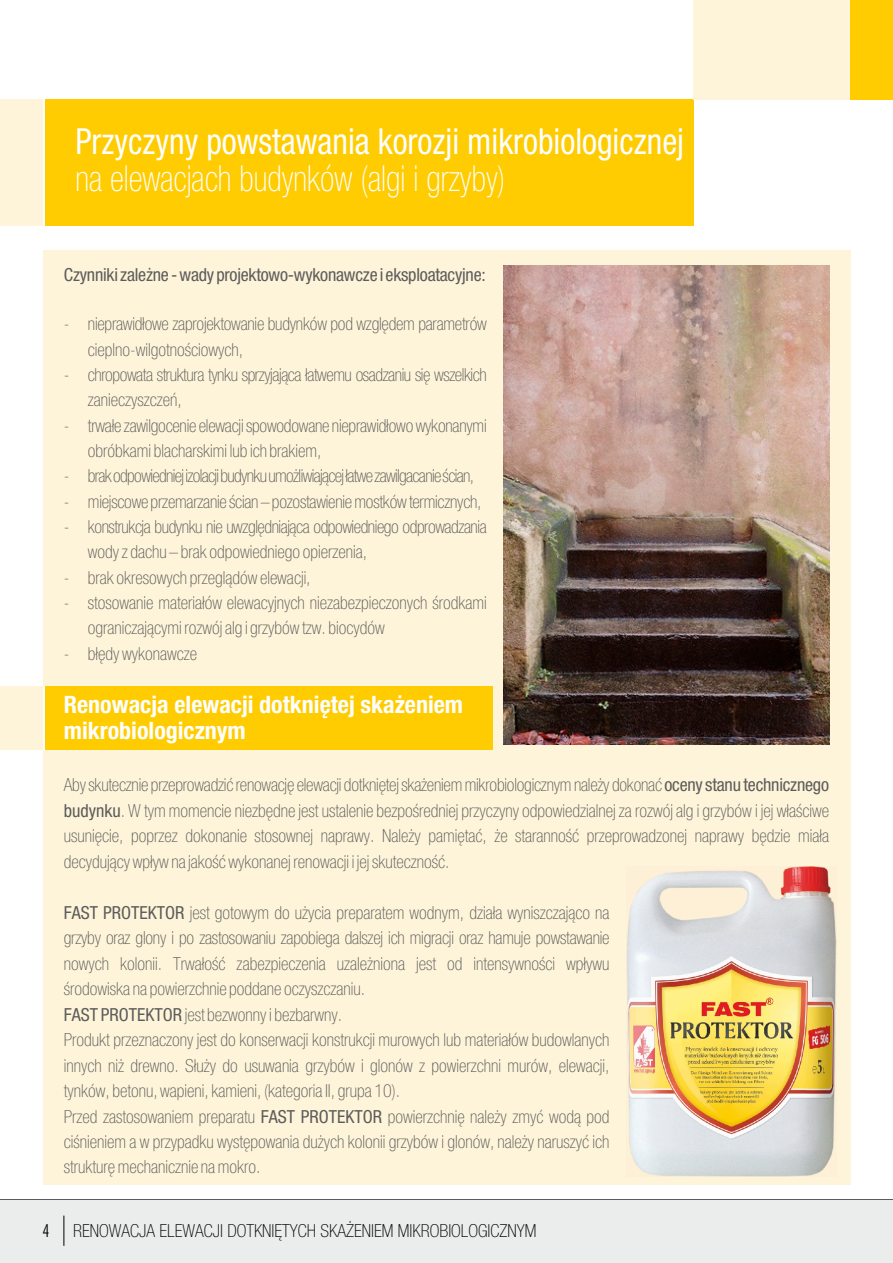
<style>
.page{position:relative;width:893px;height:1263px;background:#fff}
.page>*{position:absolute;margin:0;border:0;box-sizing:border-box;transform-origin:0 0}
.t1{font:condensed 36px "Helvetica Neue LT Pro";color:#fefefe;scale:.93 1}
.t2{font:100 condensed 36px "Helvetica Neue LT Pro";color:#fefefe;scale:.93 1}
.t3{font:700 condensed 24px/25.7px "Helvetica Neue LT Pro";color:#fefefe}
.t4{font:100 condensed 18px/25.5px "Helvetica Neue LT Pro";color:#5c5c5b}
.t5{font:100 condensed 18px/25.3px "Helvetica Neue LT Pro";letter-spacing:-.025em;color:#5c5c5b}
.t6{font:100 condensed 18px "Helvetica Neue LT Pro";letter-spacing:-.035em;color:#5c5c5b}
.t7{font:condensed 18px "Helvetica Neue LT Pro";letter-spacing:-.01em;color:#5c5c5b}
.t8{font:100 condensed 18px "Helvetica Neue LT Pro";color:#000}
.t9{font:300 condensed 18px "Futura BT";color:#000}
.s1{font-weight:400}
</style>
<div class="page">
<div style="left:43px;top:250px;width:807px;height:935px;background:#fef4d9"></div>
<div style="left:0;top:686px;width:493px;height:63px;background:#fecc00"></div>
<div style="left:0;top:686px;width:45px;height:63px;background:#fef4d9"></div>
<hr style="left:44px;top:686px;width:1px;height:63px;background:#fefefe">
<div style="left:0;top:1199px;width:893px;height:64px;background:#ebeded"></div>
<hr style="left:0;top:1199px;width:893px;height:1px;background:#5a5c5b">
<hr style="left:64px;top:1215px;width:1px;height:31px;background:#000">
<div style="left:0;top:99px;width:693px;height:127px;background:#fecc00"></div>
<div style="left:693px;top:0;width:200px;height:99px;background:#fef4d9"></div>
<div style="left:850px;top:0;width:43px;height:99px;background:#fecc00"></div>
<div style="left:0;top:99px;width:45px;height:127px;background:#fef4d9"></div>
<hr style="left:44px;top:99px;width:1px;height:127px;background:#fefefe">
<img style="left:504px;top:266px;width:325px;height:479px">
<img style="left:627px;top:867px;width:209px;height:309px">
<h1 class="t1" style="left:76px;top:128px;width:656px">Przyczyny powstawania korozji mikrobiologicznej</h1>
<h1 class="t2" style="left:76px;top:165px;width:464px">na elewacjach budynków (algi i grzyby)</h1>
<p class="t7" style="left:64px;top:268px;width:423px">Czynnikizależne -wady projektowo-wykonawcze i eksploatacyjne:</p>
<p class="t4" style="left:88px;top:314px;width:400px;text-indent:-24px">- nieprawidłowe zaprojektowanie budynków pod względem parametrów cieplno-wilgotnościowych,</p>
<p class="t5" style="left:88px;top:365px;width:400px;text-indent:-24px">- chropowata struktura tynku sprzyjająca łatwemu osadzaniu się wszelkich zanieczyszczeń,</p>
<p class="t4" style="left:88px;top:415px;width:400px;text-indent:-24px">- trwałe zawilgocenie elewacjispowodowane nieprawidłowowykonanymi obróbkami blacharskimi lub ich brakiem,</p>
<p class="t6" style="left:64px;top:469px;width:412px">- brakodpowiedniejizolacjibudynkuumożliwiającejłatwezawilgacanieścian,</p>
<p class="t4" style="left:64px;top:491px;width:419px">- miejscowe przemarzanie ścian–pozostawieniemostkówtermicznych,</p>
<p class="t5" style="left:88px;top:516px;width:400px;text-indent:-24px">- konstrukcja budynku nie uwzględniająca odpowiedniego odprowadzania wody z dachu – brak odpowiedniego opierzenia,</p>
<p class="t4" style="left:64px;top:567px;width:248px">- brak okresowych przeglądów elewacji,</p>
<p class="t4" style="left:88px;top:592px;width:400px;text-indent:-24px">- stosowanie materiałów elewacyjnych niezabezpieczonych środkami ograniczającymi rozwój alg i grzybów tzw. biocydów</p>
<p class="t4" style="left:64px;top:643px;width:135px">- błędy wykonawcze</p>
<h2 class="t3" style="left:64px;top:695px;width:401px">Renowacja elewacji dotkniętej skażeniem mikrobiologicznym</h2>
<p class="t4" style="left:64px;top:774px;width:767px;text-align:justify">Abyskutecznie przeprowadzićrenowację elewacji dotkniętejskażeniemmikrobiologicznymnależy dokonać <span class="s1">oceny stanu technicznego budynku</span>. W tym momencie niezbędne jest ustalenie bezpośredniej przyczyny odpowiedzialnej za rozwój alg i grzybów i jej właściwe usunięcie, poprzez dokonanie stosownej naprawy. Należy pamiętać, że staranność przeprowadzonej naprawy będzie miała decydujący wpływ na jakość wykonanej renowacji i jej skuteczność.</p>
<p class="t4" style="left:64px;top:902px;width:547px"><span class="s1">FAST PROTEKTOR</span> jest gotowym do użycia preparatem wodnym, działa wyniszczająco na grzyby oraz glony i po zastosowaniu zapobiega dalszej ich migracji oraz hamuje powstawanie nowych kolonii. Trwałość zabezpieczenia uzależniona jest od intensywności wpływu środowiska na powierzchnie poddane oczyszczaniu.<br><span class="s1">FAST PROTEKTOR</span> jest bezwonny i bezbarwny.<br>Produkt przeznaczony jest do konserwacji konstrukcji murowych lub materiałów budowlanych innych niż drewno. Służy do usuwania grzybów i glonów z powierzchni murów, elewacji, tynków, betonu, wapieni, kamieni, (kategoria II, grupa 10).<br>Przed zastosowaniem preparatu <span class="s1">FAST PROTEKTOR</span> powierzchnię należy zmyć wodą pod ciśnieniem a w przypadku występowania dużych kolonii grzybów i glonów, należy naruszyć ich strukturę mechanicznie na mokro.</p>
<p class="t9" style="left:43px;top:1223px;width:8px">4</p>
<p class="t8" style="left:73px;top:1224px;width:465px">RENOWACJA ELEWACJI DOTKNIĘTYCH SKAŻENIEM MIKROBIOLOGICZNYM</p>
</div>
